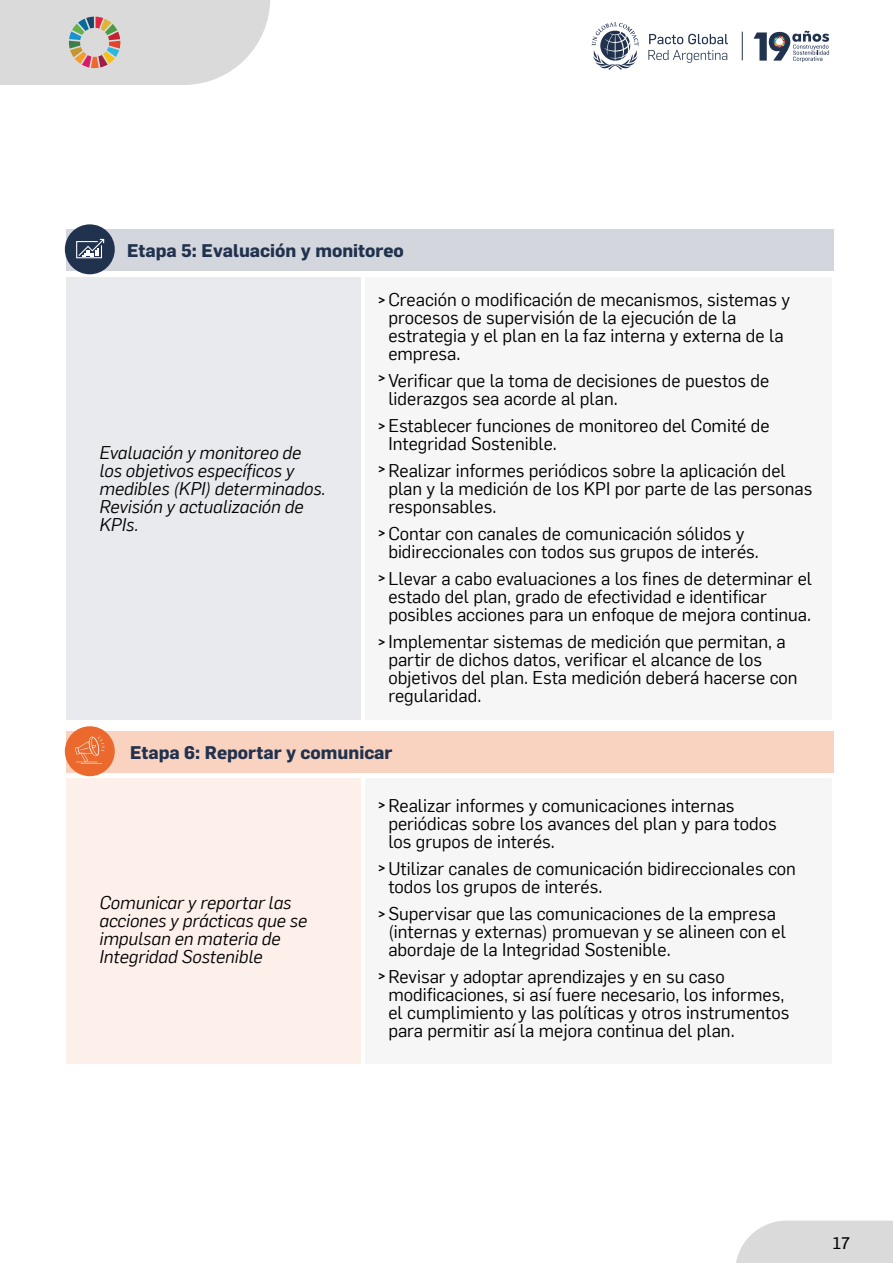
<style>
.page{position:relative;width:893px;height:1263px;background:#fff}
.page>*{position:absolute;margin:0;border:0;box-sizing:border-box;transform-origin:0 0}
.t1{font:18px/18px "Flama";color:#000}
.t2{font:italic 18px/18px "Flama";color:#000}
.t3{font:700 18px "Flama";color:#21324f}
.t4{font:16.5px "Flama Basic";color:#000}
.t5{font:800 12px "Flama";color:#000}
</style>
<div class="page">
<svg style="left:736px;top:1220px;width:157px;height:43px;background:#ddd"></svg>
<svg style="left:0;top:0;width:270px;height:85px;background:#d8d7d5"></svg>
<svg style="left:592px;top:22px;width:47px;height:48px"></svg>
<svg style="left:648px;top:50px;width:79px;height:13px"></svg>
<svg style="left:649px;top:34px;width:79px;height:10px"></svg>
<svg style="left:753px;top:31px;width:76px;height:31px"></svg>
<svg style="left:742px;top:32px;width:1px;height:28px"></svg>
<div style="left:66px;top:229px;width:767px;height:42px;background:#d3d6dc"></div>
<div style="left:66px;top:277px;width:295px;height:443px;background:#e9eaed"></div>
<div style="left:365px;top:277px;width:467px;height:443px;background:#f6f6f6"></div>
<div style="left:66px;top:731px;width:767px;height:42px;background:#f9d2c0"></div>
<div style="left:66px;top:779px;width:295px;height:285px;background:#fdf0ea"></div>
<div style="left:365px;top:779px;width:467px;height:285px;background:#f6f6f6"></div>
<div style="left:65px;top:224px;width:50px;height:50px;background:#21324f;border-radius:50%"></div>
<div style="left:65px;top:726px;width:50px;height:50px;background:#eb692d;border-radius:50%"></div>
<svg style="left:76px;top:239px;width:28px;height:19px"></svg>
<svg style="left:75px;top:736px;width:30px;height:28px"></svg>
<p class="t3" style="left:127px;top:240px;width:278px">Etapa 5: Evaluación y monitoreo</p>
<p class="t2" style="left:99px;top:442px;width:228px">Evaluación y monitoreo de los objetivos específicos y medibles (KPI) determinados.<br>Revisión y actualización de<br>KPIs.</p>
<p class="t1" style="left:388px;top:289px;width:403px">Creación o modificación de mecanismos, sistemas y procesos de supervisión de la ejecución de la estrategia y el plan en la faz interna y externa de la empresa.</p>
<p class="t1" style="left:388px;top:370px;width:383px">Verificar que la toma de decisiones de puestos de liderazgos sea acorde al plan.</p>
<p class="t1" style="left:388px;top:415px;width:383px">Establecer funciones de monitoreo del Comité de<br>Integridad Sostenible.</p>
<p class="t1" style="left:388px;top:460px;width:426px">Realizar informes periódicos sobre la aplicación del plan y la medición de los KPI por parte de las personas responsables.</p>
<p class="t1" style="left:388px;top:523px;width:372px">Contar con canales de comunicación sólidos y bidireccionales con todos sus grupos de interés.</p>
<p class="t1" style="left:388px;top:568px;width:425px">Llevar a cabo evaluaciones a los fines de determinar el estado del plan, grado de efectividad e identificar posibles acciones para un enfoque de mejora continua.</p>
<p class="t1" style="left:388px;top:631px;width:411px">Implementar sistemas de medición que permitan, a partir de dichos datos, verificar el alcance de los objetivos del plan. Esta medición deberá hacerse con regularidad.</p>
<p class="t5" style="left:378px;top:291px;width:9px">&gt;</p>
<p class="t5" style="left:378px;top:369px;width:9px">&gt;</p>
<p class="t5" style="left:378px;top:417px;width:9px">&gt;</p>
<p class="t5" style="left:378px;top:460px;width:9px">&gt;</p>
<p class="t5" style="left:378px;top:524px;width:9px">&gt;</p>
<p class="t5" style="left:378px;top:569px;width:9px">&gt;</p>
<p class="t5" style="left:378px;top:633px;width:9px">&gt;</p>
<p class="t3" style="left:130px;top:741px;width:264px">Etapa 6: Reportar y comunicar</p>
<p class="t2" style="left:99px;top:893px;width:209px">Comunicar y reportar las acciones y prácticas que se impulsan en materia de<br>Integridad Sostenible</p>
<p class="t1" style="left:388px;top:796px;width:390px">Realizar informes y comunicaciones internas periódicas sobre los avances del plan y para todos los grupos de interés.</p>
<p class="t1" style="left:388px;top:859px;width:409px">Utilizar canales de comunicación bidireccionales con todos los grupos de interés.</p>
<p class="t1" style="left:388px;top:904px;width:399px">Supervisar que las comunicaciones de la empresa (internas y externas) promuevan y se alineen con el abordaje de la Integridad Sostenible.</p>
<p class="t1" style="left:388px;top:967px;width:403px">Revisar y adoptar aprendizajes y en su caso modificaciones, si así fuere necesario, los informes, el cumplimiento y las políticas y otros instrumentos para permitir así la mejora continua del plan.</p>
<p class="t5" style="left:378px;top:796px;width:9px">&gt;</p>
<p class="t5" style="left:378px;top:859px;width:9px">&gt;</p>
<p class="t5" style="left:378px;top:905px;width:9px">&gt;</p>
<p class="t5" style="left:378px;top:967px;width:9px">&gt;</p>
<p class="t4" style="left:833px;top:1232px;width:19px">17</p>
</div>
